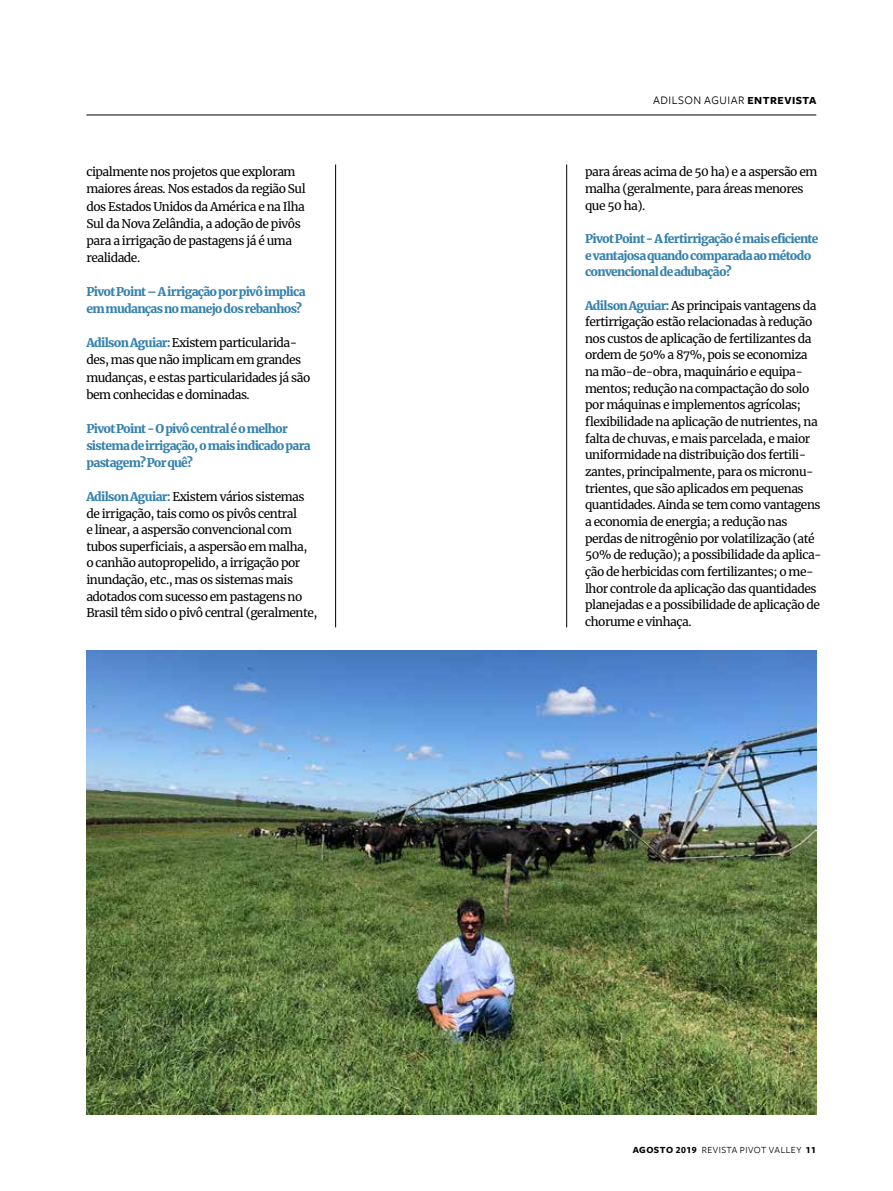
<style>
.page{position:relative;width:893px;height:1191px;background:#fff}
.page>*{position:absolute;margin:0;border:0;box-sizing:border-box;transform-origin:0 0}
.t1{font:12px/16.6px "Merriweather";letter-spacing:-.04em;color:#000001}
.t2{font:900 12px/17.1px "Merriweather";letter-spacing:-.055em;color:#3682ae}
.t3{font:12px "Freight Sans";letter-spacing:.045em;color:#000}
.t4{font:9.75px "Freight Sans Bold SC";letter-spacing:.05em;color:#000}
.t5{font:9.75px "Freight Sans";letter-spacing:.05em;color:#000}
.s1{font-weight:900;color:#3682ae}
.s2{font-weight:700;font-size:11.25px}
.s3{font-family:"Freight Sans"}
.s4{font-family:"Freight Sans Bold SC"}
</style>
<div class="page">
<hr style="left:86px;top:115px;width:730px;height:1px;background:#000">
<hr style="left:566px;top:164px;width:1px;height:463px;background:#000">
<hr style="left:335px;top:164px;width:1px;height:463px;background:#000">
<img style="left:86px;top:650px;width:730px;height:464px">
<p class="t1" style="left:86px;top:163px;width:221px;line-height:17.1px">cipalmente nos projetos que exploram maiores áreas. Nos estados da região Sul dos Estados Unidos da América e na Ilha Sul da Nova Zelândia, a adoção de pivôs para a irrigação de pastagens já é uma realidade.</p>
<p class="t2" style="left:86px;top:283px;width:221px">Pivot Point – A irrigação por pivô implica em mudanças no manejo dos rebanhos?</p>
<p class="t1" style="left:86px;top:334px;width:225px;line-height:17.1px"><span class="s1">Adilson Aguiar:</span> Existem particularida&shy;des, mas que não implicam em grandes mudanças, e estas particularidades já são bem conhecidas e dominadas.</p>
<p class="t2" style="left:86px;top:419px;width:226px">Pivot Point - O pivô central é o melhor sistema de irrigação, o mais indicado para pastagem? Por quê?</p>
<p class="t1" style="left:86px;top:488px;width:233px"><span class="s1">Adilson Aguiar:</span> Existem vários sistemas de irrigação, tais como os pivôs central<br>e linear, a aspersão convencional com tubos superficiais, a aspersão em malha, o canhão autopropelido, a irrigação por inundação, etc., mas os sistemas mais adotados com sucesso em pastagens no Brasil têm sido o pivô central (geralmente,</p>
<p class="t3" style="left:653px;top:94px;width:165px">ADILSON AGUIAR <span class="s2">ENTREVISTA</span></p>
<p class="t1" style="left:585px;top:163px;width:234px">para áreas acima de 50 ha) e a aspersão em malha (geralmente, para áreas menores que 50 ha).</p>
<p class="t2" style="left:585px;top:230px;width:235px;line-height:16.6px">Pivot Point - A fertirrigação é mais eficiente e vantajosa quando comparada ao método convencional de adubação?</p>
<p class="t1" style="left:585px;top:296px;width:238px"><span class="s1">Adilson Aguiar:</span> As principais vantagens da fertirrigação estão relacionadas à redução nos custos de aplicação de fertilizantes da ordem de 50% a 87%, pois se economiza na mão-de-obra, maquinário e equipa&shy;mentos; redução na compactação do solo por máquinas e implementos agrícolas; flexibilidade na aplicação de nutrientes, na falta de chuvas, e mais parcelada, e maior uniformidade na distribuição dos fertili&shy;zantes, principalmente, para os micronu&shy;trientes, que são aplicados em pequenas quantidades. Ainda se tem como vantagens a economia de energia; a redução nas perdas de nitrogênio por volatilização (até 50% de redução); a possibilidade da aplica&shy;ção de herbicidas com fertilizantes; o me&shy;lhor controle da aplicação das quantidades planejadas e a possibilidade de aplicação de chorume e vinhaça.</p>
<p class="t4" style="left:633px;top:1144px;width:81px">AGOSTO 2019 <span class="s3">REVISTA</span></p>
<p class="t5" style="left:740px;top:1144px;width:12px">PIVOT</p>
<p class="t5" style="left:769px;top:1144px;width:48px">VALLEY <span class="s4">11</span></p>
</div>
